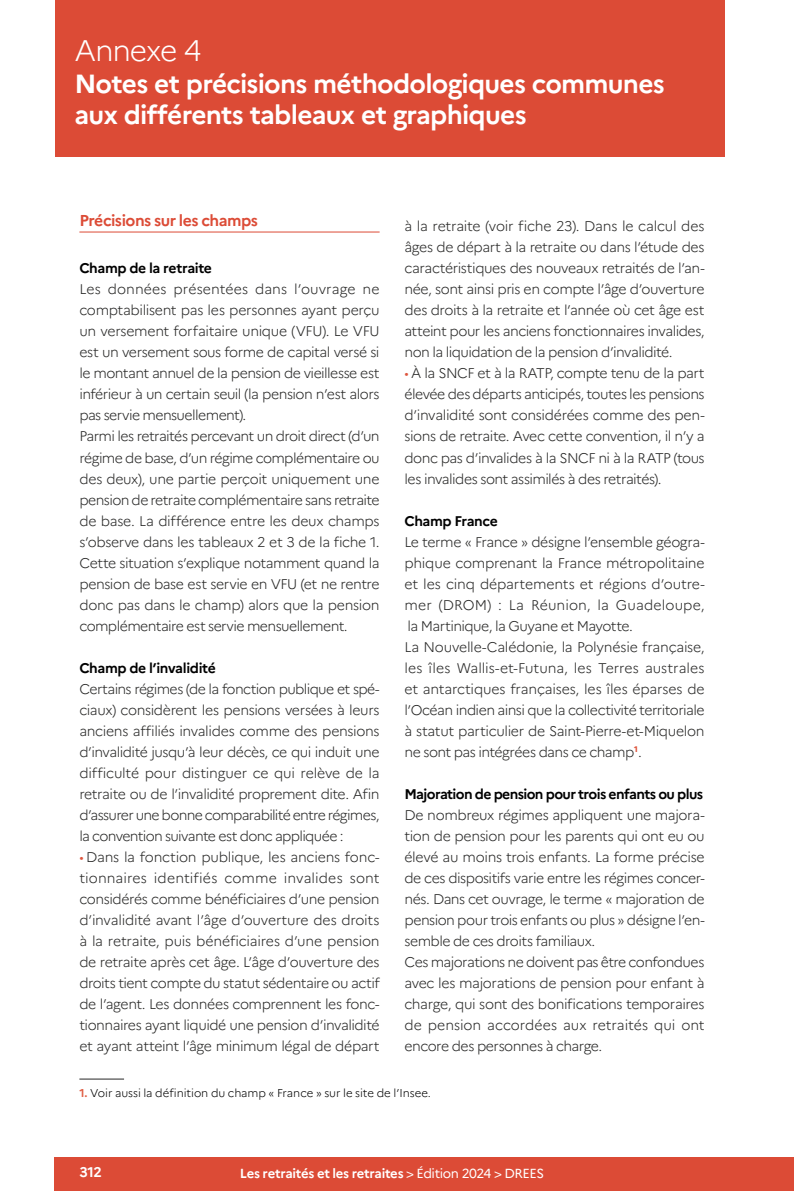
<style>
.page{position:relative;width:794px;height:1191px;background:#fff}
.page>*{position:absolute;margin:0;border:0;box-sizing:border-box;transform-origin:0 0}
.ANX_mot_et_numéro{font:300 29.75px "Marianne";letter-spacing:-.04em;color:#fff}
.ANX_titre{font:700 26.25px/31.5px "Marianne";letter-spacing:-.03em;color:#fff}
.Titre_2__Inter{font:700 15.75px "Marianne";letter-spacing:-.03em;color:#dc4b36}
.Texte{font:300 14px/21px "Marianne";letter-spacing:-.04em;color:#272726;text-align:justify}
.Titre_3__Sous_Inter{font:700 14px "Marianne";letter-spacing:-.035em;color:#000}
.t1{font:700 14px "Marianne";color:#fff}
.t2{font:700 13.12px "Marianne";letter-spacing:-.025em;color:#fff}
.t3{font:300 11.38px "Marianne";letter-spacing:-.005em;color:#000}
.s1{color:#de563e}
.s2{font-weight:700;color:#e06046}
.s3{font-weight:400}
</style>
<div class="page">
<div style="left:55px;top:1157px;width:739px;height:34px;background:#dc4b36"></div>
<div style="left:55px;top:0;width:669px;height:156px;background:#dc4b36"></div>
<hr style="left:79px;top:232px;width:300px;height:1px;background:#dc4b36">
<hr style="left:79px;top:1078px;width:45px;height:1px;background:#272726">
<p class="ANX_mot_et_numéro" style="left:74px;top:32px;width:129px">Annexe 4</p>
<p class="ANX_titre" style="left:74px;top:67px;width:592px">Notes et précisions méthodologiques communes aux différents tableaux et graphiques</p>
<p class="Titre_2__Inter" style="left:79px;top:211px;width:180px">Précisions sur les champs</p>
<p class="Titre_3__Sous_Inter" style="left:79px;top:260px;width:134px">Champ de la retraite</p>
<p class="Texte" style="left:79px;top:279px;width:302px">Les données présentées dans l’ouvrage ne comptabilisent pas les personnes ayant perçu un versement forfaitaire unique (VFU). Le VFU est un versement sous forme de capital versé si le montant annuel de la pension de vieillesse est inférieur à un certain seuil (la pension n’est alors pas servie mensuellement).</p>
<p class="Texte" style="left:79px;top:426px;width:302px">Parmi les retraités percevant un droit direct (d’un régime de base, d’un régime complémentaire ou des deux), une partie perçoit uniquement une pension de retraite complémentaire sans retraite de base. La différence entre les deux champs s’observe dans les tableaux 2 et 3 de la fiche 1.<br>Cette situation s’explique notamment quand la pension de base est servie en VFU (et ne rentre donc pas dans le champ) alors que la pension complémentaire est servie mensuellement.</p>
<p class="Titre_3__Sous_Inter" style="left:79px;top:659px;width:138px">Champ de l’invalidité</p>
<p class="Texte" style="left:79px;top:678px;width:302px">Certains régimes (de la fonction publique et spé&shy;ciaux) considèrent les pensions versées à leurs anciens affiliés invalides comme des pensions d’invalidité jusqu’à leur décès, ce qui induit une difficulté pour distinguer ce qui relève de la retraite ou de l’invalidité proprement dite. Afin d’assurer une bonne comparabilité entre régimes, la convention suivante est donc appliquée :</p>
<p class="Texte" style="left:79px;top:846px;width:302px"><span class="s1">•</span> Dans la fonction publique, les anciens fonc&shy;tionnaires identifiés comme invalides sont considérés comme bénéficiaires d’une pension d’invalidité avant l’âge d’ouverture des droits à la retraite, puis bénéficiaires d’une pension de retraite après cet âge. L’âge d’ouverture des droits tient compte du statut sédentaire ou actif de l’agent. Les données comprennent les fonc&shy;tionnaires ayant liquidé une pension d’invalidité et ayant atteint l’âge minimum légal de départ</p>
<p class="Texte" style="left:404px;top:216px;width:302px">à la retraite (voir fiche 23). Dans le calcul des âges de départ à la retraite ou dans l’étude des caractéristiques des nouveaux retraités de l’an&shy;née, sont ainsi pris en compte l’âge d’ouverture des droits à la retraite et l’année où cet âge est atteint pour les anciens fonctionnaires invalides, non la liquidation de la pension d’invalidité.</p>
<p class="Texte" style="left:404px;top:363px;width:302px"><span class="s1">•</span> À la SNCF et à la RATP, compte tenu de la part élevée des départs anticipés, toutes les pensions d’invalidité sont considérées comme des pen&shy;sions de retraite. Avec cette convention, il n’y a donc pas d’invalides à la SNCF ni à la RATP (tous les invalides sont assimilés à des retraités).</p>
<p class="Titre_3__Sous_Inter" style="left:404px;top:512px;width:95px">Champ France</p>
<p class="Texte" style="left:404px;top:531px;width:302px">Le terme « France » désigne l’ensemble géogra&shy;phique comprenant la France métropolitaine et les cinq départements et régions d’outre&shy;mer (DROM) : La Réunion, la Guadeloupe, la Martinique, la Guyane et Mayotte.</p>
<p class="Texte" style="left:404px;top:636px;width:302px">La Nouvelle-Calédonie, la Polynésie française, les îles Wallis-et-Futuna, les Terres australes et antarctiques françaises, les îles éparses de l’Océan indien ainsi que la collectivité territoriale à statut particulier de Saint-Pierre-et-Miquelon ne sont pas intégrées dans ce champ<sup>1</sup>.</p>
<p class="Titre_3__Sous_Inter" style="left:404px;top:785px;width:300px">Majoration de pension pour trois enfants ou plus</p>
<p class="Texte" style="left:404px;top:804px;width:302px">De nombreux régimes appliquent une majora&shy;tion de pension pour les parents qui ont eu ou élevé au moins trois enfants. La forme précise de ces dispositifs varie entre les régimes concer&shy;nés. Dans cet ouvrage, le terme « majoration de pension pour trois enfants ou plus » désigne l’en&shy;semble de ces droits familiaux.</p>
<p class="Texte" style="left:404px;top:951px;width:302px">Ces majorations ne doivent pas être confondues avec les majorations de pension pour enfant à charge, qui sont des bonifications temporaires de pension accordées aux retraités qui ont encore des personnes à charge.</p>
<p class="t3" style="left:79px;top:1085px;width:353px"><span class="s2">1.</span> Voir aussi la définition du champ « France » sur le site de l’Insee.</p>
<p class="t1" style="left:79px;top:1163px;width:24px">312</p>
<p class="t2" style="left:240px;top:1165px;width:306px">Les retraités et les retraites <span class="s3">&gt; Édition 2024 &gt; DREES</span></p>
</div>
